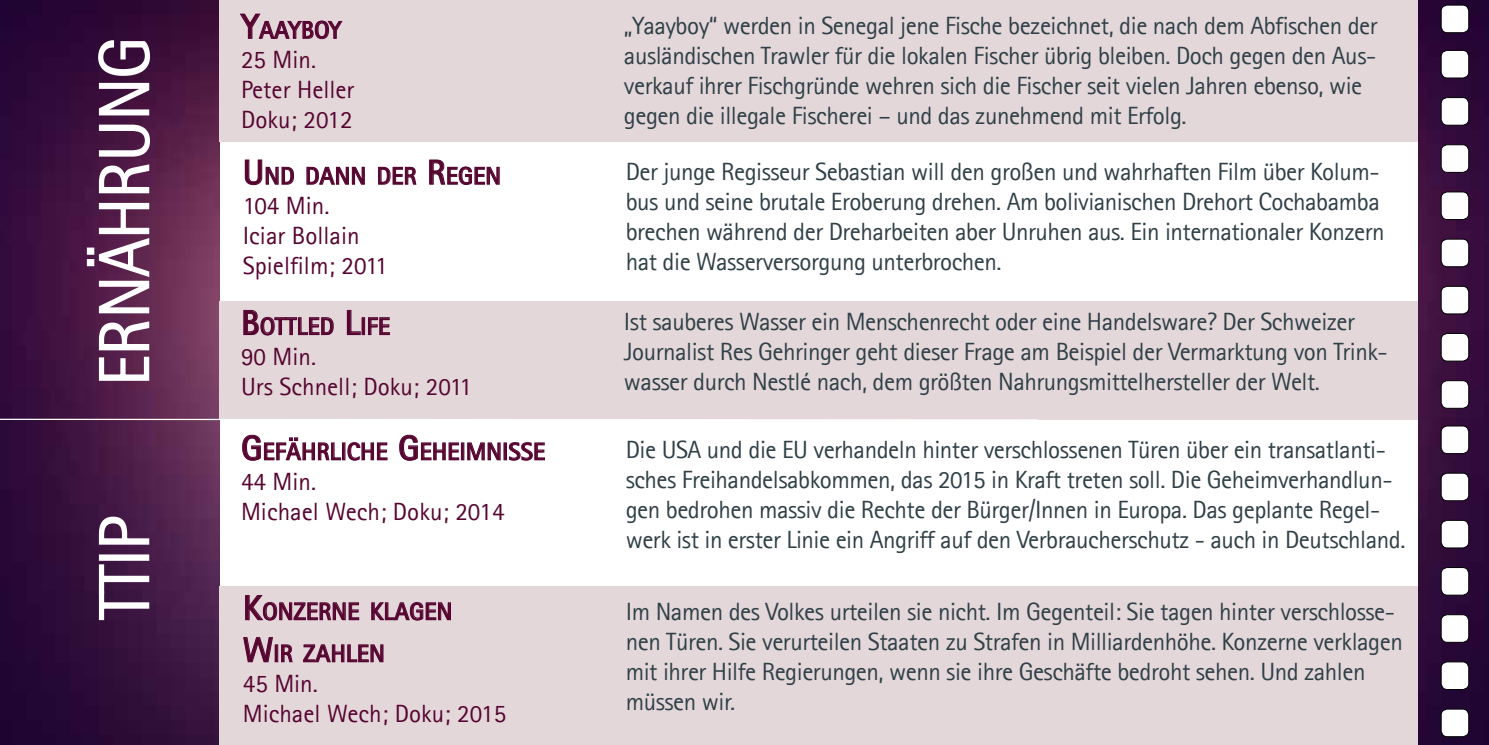
<style>
.page{position:relative;width:1489px;height:745px;background:#fff}
.page>*{position:absolute;margin:0;border:0;box-sizing:border-box;transform-origin:0 0}
.t1{font:300 70px "Agfa Rotis Semisans";letter-spacing:-.01em;color:#fff}
.t2{font:25px/30px "Agfa Rotis Sans Serif";letter-spacing:-.02em;color:#304047}
.t3{font:25px/30px "Agfa Rotis Sans Serif";color:#560530}
.t4{font:700 24.5px/42px "Agfa Rotis Sans Serif";color:#560530}
.s1{font-size:35px}
</style>
<div class="page">
<img style="left:0;top:0;width:220px;height:744px">
<img style="left:1417px;top:0;width:71px;height:744px">
<div style="left:1440px;top:5px;width:28px;height:28px;background:#fff;border-radius:6px"></div>
<div style="left:1440px;top:5px;width:28px;height:28px;border:1px solid #000;border-radius:6px"></div>
<div style="left:1440px;top:50px;width:28px;height:28px;background:#fff;border-radius:6px"></div>
<div style="left:1440px;top:50px;width:28px;height:28px;border:1px solid #000;border-radius:6px"></div>
<div style="left:1440px;top:97px;width:28px;height:28px;background:#fff;border-radius:6px"></div>
<div style="left:1440px;top:97px;width:28px;height:28px;border:1px solid #000;border-radius:6px"></div>
<div style="left:1440px;top:145px;width:28px;height:27px;background:#fff;border-radius:6px"></div>
<div style="left:1440px;top:144px;width:28px;height:29px;border:1px solid #000;border-radius:6px"></div>
<div style="left:1440px;top:192px;width:28px;height:27px;background:#fff;border-radius:6px"></div>
<div style="left:1440px;top:191px;width:28px;height:29px;border:1px solid #000;border-radius:6px"></div>
<div style="left:1440px;top:239px;width:28px;height:27px;background:#fff;border-radius:6px"></div>
<div style="left:1440px;top:238px;width:28px;height:29px;border:1px solid #000;border-radius:6px"></div>
<div style="left:1440px;top:286px;width:28px;height:28px;background:#fff;border-radius:6px"></div>
<div style="left:1440px;top:286px;width:28px;height:28px;border:1px solid #000;border-radius:6px"></div>
<div style="left:1440px;top:333px;width:28px;height:28px;background:#fff;border-radius:6px"></div>
<div style="left:1440px;top:333px;width:28px;height:28px;border:1px solid #000;border-radius:6px"></div>
<div style="left:1440px;top:380px;width:28px;height:28px;background:#fff;border-radius:6px"></div>
<div style="left:1440px;top:380px;width:28px;height:28px;border:1px solid #000;border-radius:6px"></div>
<div style="left:1440px;top:425px;width:28px;height:28px;background:#fff;border-radius:6px"></div>
<div style="left:1440px;top:425px;width:28px;height:28px;border:1px solid #000;border-radius:6px"></div>
<div style="left:1440px;top:473px;width:28px;height:27px;background:#fff;border-radius:6px"></div>
<div style="left:1440px;top:472px;width:28px;height:29px;border:1px solid #000;border-radius:6px"></div>
<div style="left:1440px;top:520px;width:28px;height:27px;background:#fff;border-radius:6px"></div>
<div style="left:1440px;top:519px;width:28px;height:29px;border:1px solid #000;border-radius:6px"></div>
<div style="left:1440px;top:567px;width:28px;height:27px;background:#fff;border-radius:6px"></div>
<div style="left:1440px;top:566px;width:28px;height:29px;border:1px solid #000;border-radius:6px"></div>
<div style="left:1440px;top:614px;width:28px;height:28px;background:#fff;border-radius:6px"></div>
<div style="left:1440px;top:614px;width:28px;height:28px;border:1px solid #000;border-radius:6px"></div>
<div style="left:1440px;top:661px;width:28px;height:28px;background:#fff;border-radius:6px"></div>
<div style="left:1440px;top:661px;width:28px;height:28px;border:1px solid #000;border-radius:6px"></div>
<div style="left:1440px;top:708px;width:28px;height:28px;background:#fff;border-radius:6px"></div>
<div style="left:1440px;top:708px;width:28px;height:28px;border:1px solid #000;border-radius:6px"></div>
<div style="left:220px;top:301px;width:1197px;height:118px;background:#e3d7da"></div>
<div style="left:220px;top:0;width:1197px;height:142px;background:#e3d7da"></div>
<svg style="left:98px;top:320px;width:53px;height:61px"></svg>
<svg style="left:86px;top:202px;width:65px;height:112px"></svg>
<svg style="left:98px;top:163px;width:53px;height:31px"></svg>
<svg style="left:98px;top:123px;width:53px;height:34px"></svg>
<svg style="left:97px;top:39px;width:54px;height:77px"></svg>
<svg style="left:240px;top:13px;width:102px;height:26px"></svg>
<svg style="left:243px;top:310px;width:91px;height:25px"></svg>
<svg style="left:347px;top:310px;width:14px;height:25px"></svg>
<div style="left:362px;top:317px;width:3px;height:17px;border:1px solid #560530"></div>
<svg style="left:368px;top:317px;width:22px;height:18px"></svg>
<svg style="left:245px;top:159px;width:49px;height:26px"></svg>
<svg style="left:306px;top:166px;width:59px;height:19px"></svg>
<svg style="left:378px;top:167px;width:38px;height:18px"></svg>
<svg style="left:429px;top:159px;width:70px;height:26px"></svg>
<div style="left:220px;top:585px;width:1197px;height:159px;background:#e3d7da"></div>
<svg style="left:245px;top:595px;width:114px;height:25px"></svg>
<svg style="left:371px;top:602px;width:80px;height:18px"></svg>
<svg style="left:243px;top:637px;width:30px;height:25px"></svg>
<div style="left:275px;top:644px;width:3px;height:17px;border:1px solid #560530"></div>
<svg style="left:281px;top:644px;width:11px;height:18px"></svg>
<svg style="left:303px;top:644px;width:80px;height:18px"></svg>
<svg style="left:98px;top:563px;width:52px;height:57px"></svg>
<div style="left:99px;top:554px;width:50px;height:6px;border:2px solid #fff"></div>
<svg style="left:98px;top:515px;width:52px;height:30px"></svg>
<hr style="left:0;top:418px;width:1037px;height:2px;background:#fff">
<svg style="left:242px;top:434px;width:99px;height:26px"></svg>
<div style="left:342px;top:442px;width:3px;height:18px;border:1px solid #560530"></div>
<svg style="left:347px;top:442px;width:40px;height:18px"></svg>
<svg style="left:399px;top:434px;width:60px;height:26px"></svg>
<div style="left:461px;top:442px;width:3px;height:18px;border:1px solid #560530"></div>
<svg style="left:467px;top:442px;width:78px;height:18px"></svg>
<h1 class="t1" style="left:84px;top:386px;width:342px;rotate:-90deg">Ernährung</h1>
<h1 class="t1" style="left:84px;top:618px;width:104px;rotate:-90deg">TTIP</h1>
<p class="t4" style="left:241px;top:9px;width:102px"><span class="s1">Y</span>AAYBOY</p>
<p class="t3" style="left:241px;top:45px;width:115px">25 Min.<br>Peter Heller<br>Doku; 2012</p>
<p class="t4" style="left:243px;top:154px;width:260px"><span class="s1">U</span> ND DANN DER <span class="s1">R</span>EGEN</p>
<p class="t3" style="left:243px;top:190px;width:146px">104 Min.<br>Iciar Bollain<br>Spielfilm; 2011</p>
<p class="t4" style="left:241px;top:304px;width:150px"><span class="s1">B</span>OTTLED <span class="s1">L</span>IFE</p>
<p class="t3" style="left:241px;top:341px;width:232px">90 Min.<br>Urs Schnell; Doku; 2011</p>
<p class="t4" style="left:241px;top:430px;width:305px"><span class="s1">G</span>EFÄHRLICHE <span class="s1">G</span>EHEIMNISSE</p>
<p class="t3" style="left:241px;top:466px;width:265px">44 Min.<br>Michael Wech; Doku; 2014</p>
<p class="t4" style="left:243px;top:589px;width:211px"><span class="s1">K</span>ONZERNE KLAGEN<br><span class="s1">W</span>IR ZAHLEN</p>
<p class="t3" style="left:243px;top:667px;width:265px">45 Min.<br>Michael Wech; Doku; 2015</p>
<p class="t2" style="left:624px;top:10px;width:755px">„Yaayboy“ werden in Senegal jene Fische bezeichnet, die nach dem Abfischen der ausländischen Trawler für die lokalen Fischer übrig bleiben. Doch gegen den Aus&shy;verkauf ihrer Fischgründe wehren sich die Fischer seit vielen Jahren ebenso, wie gegen die illegale Fischerei – und das zunehmend mit Erfolg.</p>
<p class="t2" style="left:625px;top:156px;width:760px">Der junge Regisseur Sebastian will den großen und wahrhaften Film über Kolum&shy;bus und seine brutale Eroberung drehen. Am bolivianischen Drehort Cochabamba brechen während der Dreharbeiten aber Unruhen aus. Ein internationaler Konzern hat die Wasserversorgung unterbrochen.</p>
<p class="t2" style="left:624px;top:306px;width:765px">Ist sauberes Wasser ein Menschenrecht oder eine Handelsware? Der Schweizer<br>Journalist Res Gehringer geht dieser Frage am Beispiel der Vermarktung von Trink&shy;wasser durch Nestlé nach, dem größten Nahrungsmittelhersteller der Welt.</p>
<p class="t2" style="left:625px;top:434px;width:781px">Die USA und die EU verhandeln hinter verschlossenen Türen über ein transatlanti&shy;sches Freihandelsabkommen, das 2015 in Kraft treten soll. Die Geheimverhandlun&shy;gen bedrohen massiv die Rechte der Bürger/Innen in Europa. Das geplante Regel&shy;werk ist in erster Linie ein Angriff auf den Verbraucherschutz - auch in Deutschland.</p>
<p class="t2" style="left:625px;top:596px;width:778px">Im Namen des Volkes urteilen sie nicht. Im Gegenteil: Sie tagen hinter verschlosse&shy;nen Türen. Sie verurteilen Staaten zu Strafen in Milliardenhöhe. Konzerne verklagen mit ihrer Hilfe Regierungen, wenn sie ihre Geschäfte bedroht sehen. Und zahlen müssen wir.</p>
</div>
